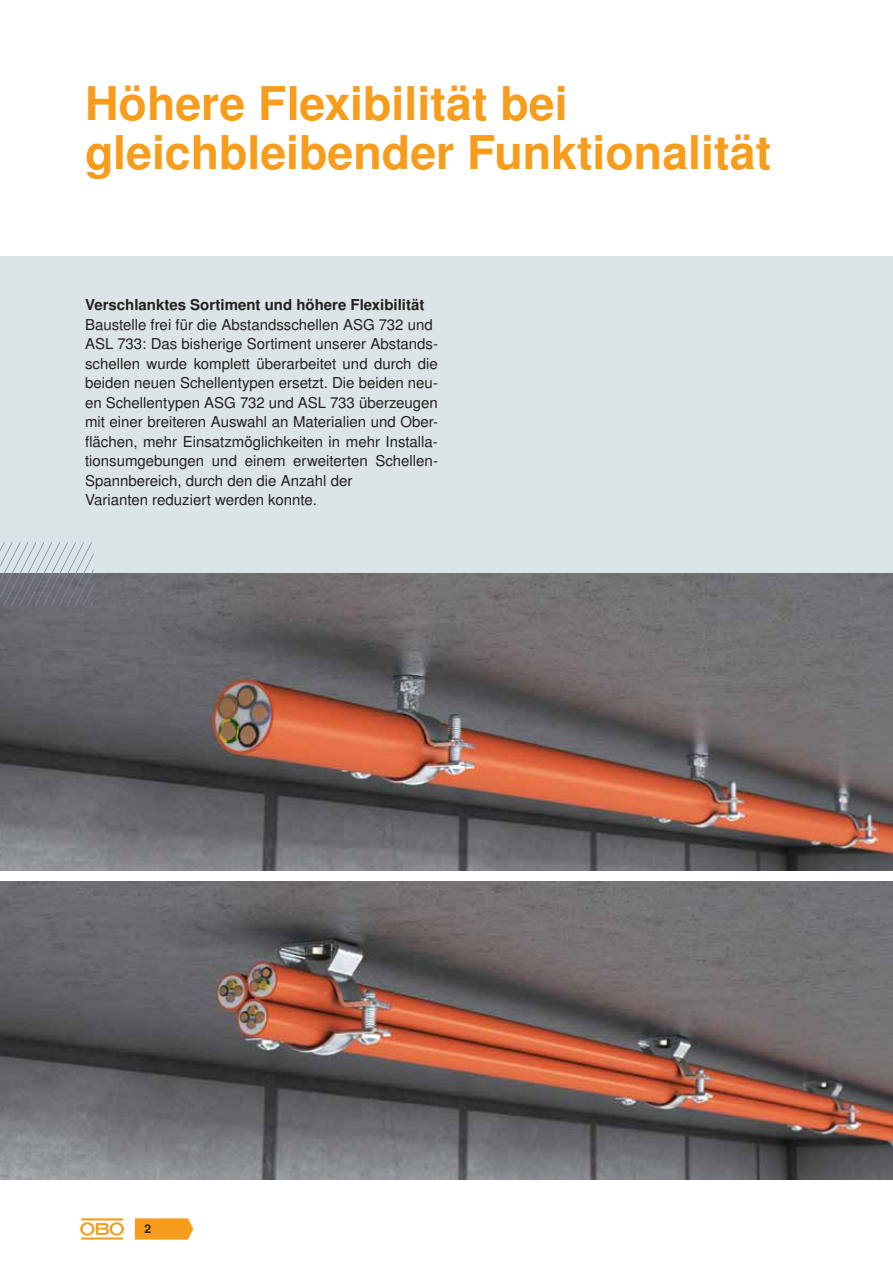
<style>
.page{position:relative;width:893px;height:1263px;background:#fff}
.page>*{position:absolute;margin:0;border:0;box-sizing:border-box;transform-origin:0 0}
.t1{font:700 46.5px/49.5px "Nimbus San LOT";color:#f89c1c}
.t2{font:15px/19.5px "Nimbus San LOT";color:#231f20}
.t3{font:700 15px "Nimbus San LOT";color:#231f20}
.t4{font:700 12px "Nimbus San LOT";color:#231f20}
</style>
<div class="page">
<svg style="left:135px;top:1218px;width:58px;height:21px"></svg>
<hr style="left:81px;top:1237px;width:42px;height:2px;background:#f89c1c">
<svg style="left:80px;top:1222px;width:44px;height:13px"></svg>
<hr style="left:81px;top:1218px;width:42px;height:2px;background:#f89c1c">
<div style="left:0;top:257px;width:893px;height:446px;background:#dbe5e7"></div>
<img style="left:0;top:573px;width:893px;height:298px">
<img style="left:0;top:881px;width:893px;height:298px">
<svg style="left:0;top:542px;width:94px;height:64px"></svg>
<h1 class="t1" style="left:85px;top:80px;width:688px">Höhere Flexibilität bei gleichbleibender Funktionalität</h1>
<p class="t3" style="left:85px;top:296px;width:341px">Verschlanktes Sortiment und höhere Flexibilität</p>
<p class="t2" style="left:85px;top:315px;width:354px">Baustelle frei für die Abstandsschellen ASG 732 und ASL 733: Das bisherige Sortiment unserer Abstands&shy;schellen wurde komplett überarbeitet und durch die beiden neuen Schellentypen ersetzt. Die beiden neu&shy;en Schellentypen ASG 732 und ASL 733 überzeugen mit einer breiteren Auswahl an Materialien und Ober&shy;flächen, mehr Einsatzmöglichkeiten in mehr Installa&shy;tionsumgebungen und einem erweiterten Schellen-Spannbereich, durch den die Anzahl der<br>Varianten reduziert werden konnte.</p>
<p class="t4" style="left:145px;top:1222px;width:8px">2</p>
</div>
